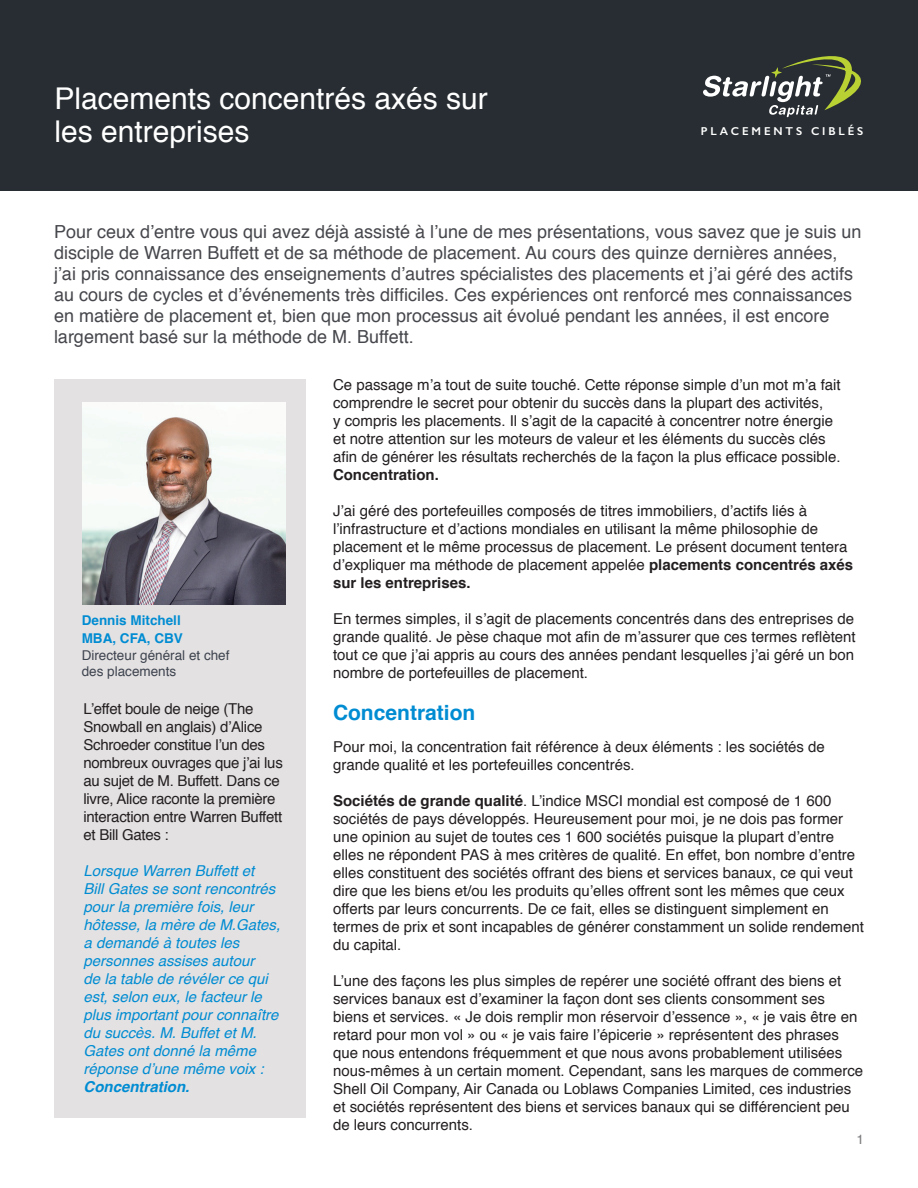
<style>
.page{position:relative;width:918px;height:1188px;background:#fff}
.page>*{position:absolute;margin:0;border:0;box-sizing:border-box;transform-origin:0 0}
.t1{font:30px/33px "Helvetica";color:#fff}
.t2{font:700 21px "Helvetica";color:#008cd2}
.t3{font:18px/21px "Helvetica";color:#46474c}
.t4{font:15px/18px "Helvetica";color:#231f20}
.t5{font:italic 15px/18px "Helvetica";color:#008cd2}
.t6{font:15px/18px "Helvetica";letter-spacing:-.02em;color:#231f20}
.t7{font:italic 700 15px "Helvetica";color:#008cd2}
.t8{font:700 15px "Helvetica";color:#231f20}
.t9{font:13.5px/16.5px "Helvetica";color:#3e444f}
.t10{font:700 13.5px/18px "Helvetica";color:#008cd2}
.t11{font:13.5px "Helvetica";color:#7b797d}
.t12{font:600 11.55px "Gill Sans";letter-spacing:.25em;color:#fff}
.s1{font-weight:700}
</style>
<div class="page">
<div style="left:55px;top:379px;width:251px;height:738px;background:#e4e1e2"></div>
<div style="left:0;top:0;width:918px;height:191px;background:#272d32"></div>
<svg style="left:703px;top:56px;width:158px;height:61px"></svg>
<img style="left:83px;top:402px;width:202px;height:203px">
<h1 class="t1" style="left:54px;top:83px;width:435px">Placements concentrés axés sur les entreprises</h1>
<p class="t12" style="left:701px;top:124px;width:164px">PLACEMENTS CIBLÉS</p>
<p class="t3" style="left:54px;top:222px;width:809px">Pour ceux d’entre vous qui avez déjà assisté à l’une de mes présentations, vous savez que je suis un disciple de Warren Buffett et de sa méthode de placement. Au cours des quinze dernières années, j’ai pris connaissance des enseignements d’autres spécialistes des placements et j’ai géré des actifs au cours de cycles et d’événements très difficiles. Ces expériences ont renforcé mes connaissances en matière de placement et, bien que mon processus ait évolué pendant les années, il est encore largement basé sur la méthode de M. Buffett.</p>
<p class="t10" style="left:82px;top:612px;width:103px">Dennis Mitchell<br>MBA, CFA, CBV</p>
<p class="t9" style="left:82px;top:647px;width:149px">Directeur général et chef des placements</p>
<p class="t6" style="left:84px;top:700px;width:201px">L’effet boule de neige (The<br>Snowball en anglais) d’Alice<br>Schroeder constitue l’un des nombreux ouvrages que j’ai lus au sujet de M. Buffett. Dans ce livre, Alice raconte la première interaction entre Warren Buffett et Bill Gates :</p>
<p class="t5" style="left:84px;top:862px;width:198px">Lorsque Warren Buffett et<br>Bill Gates se sont rencontrés pour la première fois, leur hôtesse, la mère de M.Gates, a demandé à toutes les personnes assises autour<br>de la table de révéler ce qui est, selon eux, le facteur le plus important pour connaître du succès. M. Buffet et M.<br>Gates ont donné la même réponse d’une même voix :</p>
<p class="t7" style="left:84px;top:1074px;width:107px">Concentration.</p>
<p class="t4" style="left:333px;top:376px;width:509px">Ce passage m’a tout de suite touché. Cette réponse simple d’un mot m’a fait comprendre le secret pour obtenir du succès dans la plupart des activités,<br>y compris les placements. Il s’agit de la capacité à concentrer notre énergie et notre attention sur les moteurs de valeur et les éléments du succès clés afin de générer les résultats recherchés de la façon la plus efficace possible.</p>
<p class="t8" style="left:333px;top:463px;width:107px">Concentration.</p>
<p class="t4" style="left:333px;top:502px;width:522px">J’ai géré des portefeuilles composés de titres immobiliers, d’actifs liés à l’infrastructure et d’actions mondiales en utilisant la même philosophie de placement et le même processus de placement. Le présent document tentera d’expliquer ma méthode de placement appelée <span class="s1">placements concentrés axés sur les entreprises.</span></p>
<p class="t4" style="left:333px;top:610px;width:524px;text-align:justify">En termes simples, il s’agit de placements concentrés dans des entreprises de grande qualité. Je pèse chaque mot afin de m’assurer que ces termes reflètent tout ce que j’ai appris au cours des années pendant lesquelles j’ai géré un bon nombre de portefeuilles de placement.</p>
<h2 class="t2" style="left:333px;top:696px;width:144px">Concentration</h2>
<p class="t4" style="left:333px;top:738px;width:493px">Pour moi, la concentration fait référence à deux éléments : les sociétés de grande qualité et les portefeuilles concentrés.</p>
<p class="t4" style="left:333px;top:792px;width:532px"><span class="s1">Sociétés de grande qualité</span>. L’indice MSCI mondial est composé de 1 600 sociétés de pays développés. Heureusement pour moi, je ne dois pas former une opinion au sujet de toutes ces 1 600 sociétés puisque la plupart d’entre elles ne répondent PAS à mes critères de qualité. En effet, bon nombre d’entre elles constituent des sociétés offrant des biens et services banaux, ce qui veut dire que les biens et/ou les produits qu’elles offrent sont les mêmes que ceux offerts par leurs concurrents. De ce fait, elles se distinguent simplement en termes de prix et sont incapables de générer constamment un solide rendement du capital.</p>
<p class="t4" style="left:333px;top:972px;width:532px">L’une des façons les plus simples de repérer une société offrant des biens et services banaux est d’examiner la façon dont ses clients consomment ses biens et services. « Je dois remplir mon réservoir d’essence », « je vais être en retard pour mon vol » ou « je vais faire l’épicerie » représentent des phrases que nous entendons fréquemment et que nous avons probablement utilisées nous-mêmes à un certain moment. Cependant, sans les marques de commerce Shell Oil Company, Air Canada ou Loblaws Companies Limited, ces industries et sociétés représentent des biens et services banaux qui se différencient peu de leurs concurrents.</p>
<p class="t11" style="left:856px;top:1129px;width:9px">1</p>
</div>
